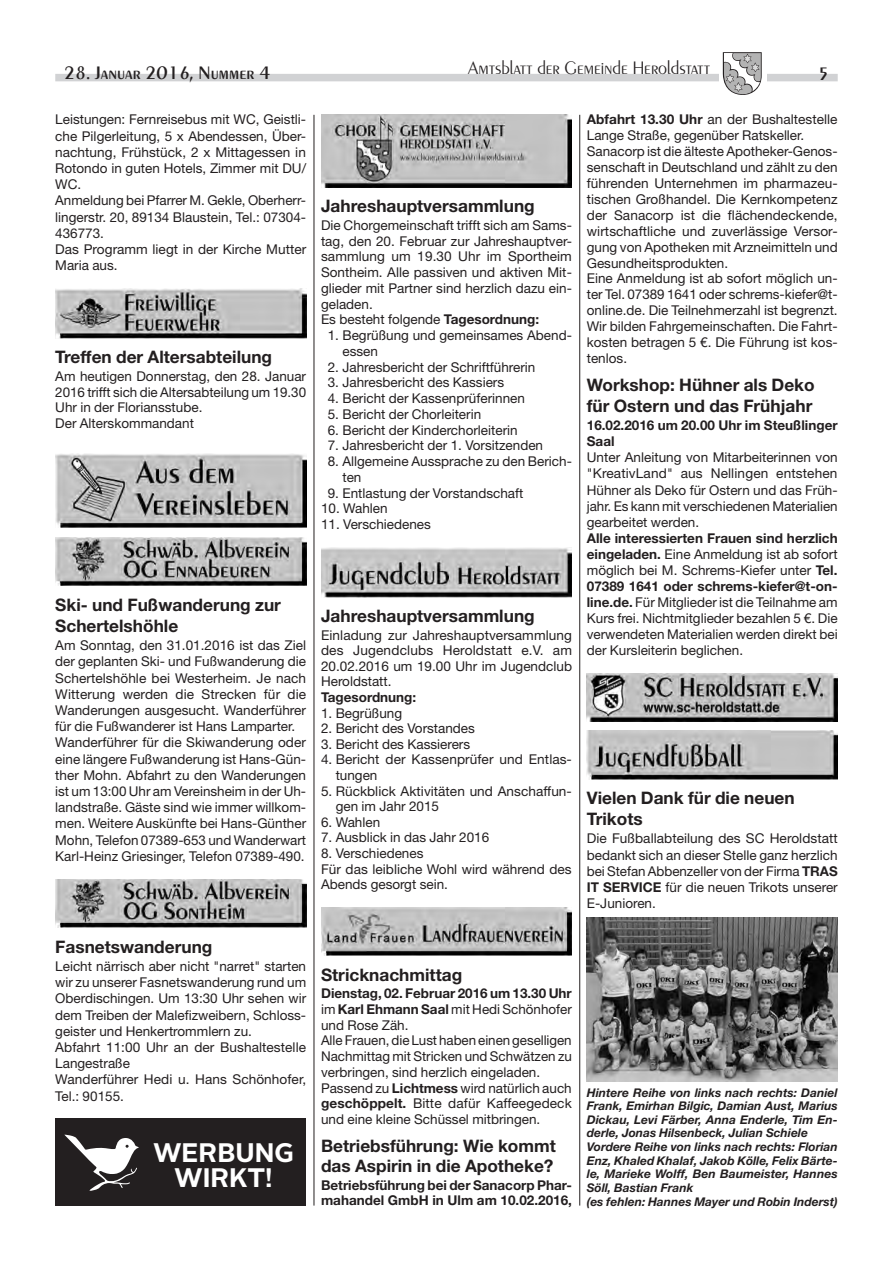
<style>
.page{position:relative;width:893px;height:1263px;background:#fff}
.page>*{position:absolute;margin:0;border:0;box-sizing:border-box;transform-origin:0 0}
.t1{font:700 26.7px/24.8px "Alright Web";color:#fff;text-align:center}
.t2{font:300 18px "Peignot SB";color:#231f20}
.t3{font:500 18px "Peignot SB";color:#231f20}
.t4{font:700 17.25px/20.9px "Helvetica Neue LT Std";color:#231f20}
.t5{font:13.5px/16.2px "Helvetica Neue LT Std";color:#231f20}
.t6{font:700 13.5px/15.6px "Helvetica Neue LT Std";color:#231f20}
.t7{font:italic 700 12px/13.6px "Helvetica Neue LT Std";color:#231f20}
.s1{font-weight:700}
</style>
<div class="page">
<div style="left:55px;top:74px;width:783px;height:7px;background:#d1d2d4"></div>
<div style="left:719px;top:45px;width:47px;height:54px;background:#fff"></div>
<svg style="left:723px;top:52px;width:39px;height:43px"></svg>
<hr style="left:314px;top:115px;width:1px;height:1090px;background:#231f20">
<hr style="left:579px;top:115px;width:1px;height:1090px;background:#231f20">
<img style="left:55px;top:288px;width:251px;height:50px">
<img style="left:55px;top:453px;width:251px;height:75px">
<img style="left:55px;top:537px;width:251px;height:49px">
<img style="left:55px;top:879px;width:251px;height:48px">
<img style="left:321px;top:115px;width:251px;height:72px">
<img style="left:321px;top:547px;width:251px;height:50px">
<img style="left:321px;top:907px;width:251px;height:49px">
<img style="left:587px;top:673px;width:251px;height:48px">
<img style="left:587px;top:731px;width:251px;height:48px">
<img style="left:587px;top:917px;width:251px;height:164px">
<div style="left:55px;top:1118px;width:251px;height:87px;background:#231f20"></div>
<svg style="left:64px;top:1135px;width:75px;height:56px"></svg>
<h2 class="t3" style="left:64px;top:63px;width:208px">28. Januar 2016, Nummer 4</h2>
<h2 class="t2" style="left:468px;top:58px;width:244px">Amtsblatt der Gemeinde Heroldstatt</h2>
<h2 class="t3" style="left:818px;top:64px;width:13px">5</h2>
<p class="t5" style="left:55px;top:111px;width:252px">Leistungen: Fernreisebus mit WC, Geistli&shy;che Pilgerleitung, 5 x Abendessen, Über&shy;nachtung, Frühstück, 2 x Mittagessen in<br>Rotondo in guten Hotels, Zimmer mit DU/<br>WC.<br>Anmeldung bei Pfarrer M. Gekle, Oberherr&shy;lingerstr. 20, 89134 Blaustein, Tel.: 07304-<br>436773.<br>Das Programm liegt in der Kirche Mutter<br>Maria aus.</p>
<p class="t5" style="left:587px;top:112px;width:252px"><span class="s1">Abfahrt 13.30 Uhr</span> an der Bushaltestelle Lange Straße, gegenüber Ratskeller.<br>Sanacorp ist die älteste Apotheker-Genos&shy;senschaft in Deutschland und zählt zu den führenden Unternehmen im pharmazeu&shy;tischen Großhandel. Die Kernkompetenz der Sanacorp ist die flächendeckende, wirtschaftliche und zuverlässige Versor&shy;gung von Apotheken mit Arzneimitteln und Gesundheitsprodukten.<br>Eine Anmeldung ist ab sofort möglich un&shy;ter Tel. 07389 1641 oder schrems-kiefer@t&shy;online.de. Die Teilnehmerzahl ist begrenzt.<br>Wir bilden Fahrgemeinschaften. Die Fahrt&shy;kosten betragen 5 €. Die Führung ist kos&shy;tenlos.</p>
<p class="t4" style="left:587px;top:374px;width:229px">Workshop: Hühner als Deko für Ostern und das Frühjahr</p>
<p class="t6" style="left:587px;top:417px;width:252px;line-height:16px">16.02.2016 um 20.00 Uhr im Steußlinger<br>Saal</p>
<p class="t5" style="left:587px;top:449px;width:252px;text-align:justify">Unter Anleitung von Mitarbeiterinnen von "KreativLand" aus Nellingen entstehen Hühner als Deko für Ostern und das Früh&shy;jahr. Es kann mit verschiedenen Materialien gearbeitet werden.</p>
<p class="t5" style="left:587px;top:530px;width:252px;text-align:justify"><span class="s1">Alle interessierten Frauen sind herzlich eingeladen.</span> Eine Anmeldung ist ab sofort möglich bei M. Schrems-Kiefer unter <span class="s1">Tel.<br>07389 1641 oder schrems-kiefer@t-on&shy;line.de.</span> Für Mitglieder ist die Teilnahme am Kurs frei. Nichtmitglieder bezahlen 5 €. Die verwendeten Materialien werden direkt bei der Kursleiterin beglichen.</p>
<p class="t4" style="left:321px;top:195px;width:215px">Jahreshauptversammlung</p>
<p class="t5" style="left:321px;top:217px;width:252px;line-height:15.8px">Die Chorgemeinschaft trifft sich am Sams&shy;tag, den 20. Februar zur Jahreshauptver&shy;sammlung um 19.30 Uhr im Sportheim Sontheim. Alle passiven und aktiven Mit&shy;glieder mit Partner sind herzlich dazu ein&shy;geladen.<br>Es besteht folgende <span class="s1">Tagesordnung:</span></p>
<p class="t5" style="left:342px;top:327px;width:231px;line-height:15.8px;text-indent:-15px">1. Begrüßung und gemeinsames Abend&shy;essen</p>
<p class="t5" style="left:328px;top:359px;width:209px">2. Jahresbericht der Schriftführerin</p>
<p class="t5" style="left:328px;top:374px;width:178px">3. Jahresbericht des Kassiers</p>
<p class="t5" style="left:328px;top:390px;width:199px">4. Bericht der Kassenprüferinnen</p>
<p class="t5" style="left:328px;top:406px;width:155px">5. Bericht der Chorleiterin</p>
<p class="t5" style="left:328px;top:422px;width:191px">6. Bericht der Kinderchorleiterin</p>
<p class="t5" style="left:328px;top:437px;width:217px">7. Jahresbericht der 1. Vorsitzenden</p>
<p class="t5" style="left:342px;top:453px;width:231px;line-height:15.8px;text-indent:-15px">8. Allgemeine Aussprache zu den Berich&shy;ten</p>
<p class="t5" style="left:328px;top:485px;width:197px">9. Entlastung der Vorstandschaft</p>
<p class="t5" style="left:321px;top:500px;width:68px">10. Wahlen</p>
<p class="t5" style="left:321px;top:516px;width:111px">11. Verschiedenes</p>
<p class="t4" style="left:55px;top:346px;width:218px">Treffen der Altersabteilung</p>
<p class="t5" style="left:55px;top:368px;width:252px;line-height:15.8px">Am heutigen Donnerstag, den 28. Januar 2016 trifft sich die Altersabteilung um 19.30<br>Uhr in der Floriansstube.<br>Der Alterskommandant</p>
<p class="t4" style="left:55px;top:594px;width:227px">Ski- und Fußwanderung zur<br>Schertelshöhle</p>
<p class="t5" style="left:55px;top:637px;width:252px">Am Sonntag, den 31.01.2016 ist das Ziel der geplanten Ski- und Fußwanderung die Schertelshöhle bei Westerheim. Je nach Witterung werden die Strecken für die Wanderungen ausgesucht. Wanderführer für die Fußwanderer ist Hans Lamparter.<br>Wanderführer für die Skiwanderung oder eine längere Fußwanderung ist Hans-Gün&shy;ther Mohn. Abfahrt zu den Wanderungen ist um 13:00 Uhr am Vereinsheim in der Uh&shy;landstraße. Gäste sind wie immer willkom&shy;men. Weitere Auskünfte bei Hans-Günther Mohn, Telefon 07389-653 und Wanderwart Karl-Heinz Griesinger, Telefon 07389-490.</p>
<p class="t4" style="left:321px;top:605px;width:215px">Jahreshauptversammlung</p>
<p class="t5" style="left:321px;top:627px;width:252px;line-height:15.6px;text-align:justify">Einladung zur Jahreshauptversammlung des Jugendclubs Heroldstatt e.V. am 20.02.2016 um 19.00 Uhr im Jugendclub Heroldstatt.</p>
<p class="t6" style="left:321px;top:689px;width:97px">Tagesordnung:</p>
<p class="t5" style="left:321px;top:704px;width:83px">1. Begrüßung</p>
<p class="t5" style="left:321px;top:720px;width:155px">2. Bericht des Vorstandes</p>
<p class="t5" style="left:321px;top:736px;width:151px">3. Bericht des Kassierers</p>
<p class="t5" style="left:336px;top:752px;width:238px;line-height:15.6px;text-indent:-15px">4. Bericht der Kassenprüfer und Entlas&shy;tungen</p>
<p class="t5" style="left:336px;top:783px;width:238px;line-height:15.6px;text-indent:-15px">5. Rückblick Aktivitäten und Anschaffun&shy;gen im Jahr 2015</p>
<p class="t5" style="left:321px;top:814px;width:61px">6. Wahlen</p>
<p class="t5" style="left:321px;top:829px;width:170px">7. Ausblick in das Jahr 2016</p>
<p class="t5" style="left:321px;top:845px;width:252px;line-height:15.6px">8. Verschiedenes<br>Für das leibliche Wohl wird während des<br>Abends gesorgt sein.</p>
<p class="t4" style="left:587px;top:787px;width:209px">Vielen Dank für die neuen<br>Trikots</p>
<p class="t5" style="left:587px;top:830px;width:252px;text-align:justify">Die Fußballabteilung des SC Heroldstatt bedankt sich an dieser Stelle ganz herzlich bei Stefan Abbenzeller von der Firma <span class="s1">TRAS IT SERVICE</span> für die neuen Trikots unserer E-Junioren.</p>
<p class="t4" style="left:55px;top:936px;width:159px">Fasnetswanderung</p>
<p class="t5" style="left:55px;top:958px;width:252px">Leicht närrisch aber nicht "narret" starten wir zu unserer Fasnetswanderung rund um Oberdischingen. Um 13:30 Uhr sehen wir dem Treiben der Malefizweibern, Schloss&shy;geister und Henkertrommlern zu.<br>Abfahrt 11:00 Uhr an der Bushaltestelle Langestraße<br>Wanderführer Hedi u. Hans Schönhofer, Tel.: 90155.</p>
<h1 class="t1" style="left:153px;top:1140px;width:143px">WERBUNG<br>WIRKT!</h1>
<p class="t4" style="left:321px;top:964px;width:143px">Stricknachmittag</p>
<p class="t5" style="left:321px;top:985px;width:252px;line-height:15.8px"><span class="s1">Dienstag, 02. Februar 2016 um 13.30 Uhr </span>im <span class="s1">Karl Ehmann Saal</span> mit Hedi Schönhofer und Rose Zäh.<br>Alle Frauen, die Lust haben einen geselligen Nachmittag mit Stricken und Schwätzen zu verbringen, sind herzlich eingeladen.<br>Passend zu <span class="s1">Lichtmess</span> wird natürlich auch <span class="s1">geschöppelt.</span> Bitte dafür Kaffeegedeck und eine kleine Schüssel mitbringen.</p>
<p class="t4" style="left:321px;top:1135px;width:236px;line-height:20.4px">Betriebsführung: Wie kommt das Aspirin in die Apotheke?</p>
<p class="t6" style="left:321px;top:1177px;width:252px">Betriebsführung bei der Sanacorp Phar&shy;mahandel GmbH in Ulm am 10.02.2016,</p>
<p class="t7" style="left:587px;top:1085px;width:252px">Hintere Reihe von links nach rechts: Daniel Frank, Emirhan Bilgic, Damian Aust, Marius Dickau, Levi Färber, Anna Enderle, Tim En&shy;derle, Jonas Hilsenbeck, Julian Schiele Vordere Reihe von links nach rechts: Florian Enz, Khaled Khalaf, Jakob Kölle, Felix Bärte&shy;le, Marieke Wolff, Ben Baumeister, Hannes Söll, Bastian Frank<br>(es fehlen: Hannes Mayer und Robin Inderst)</p>
</div>
